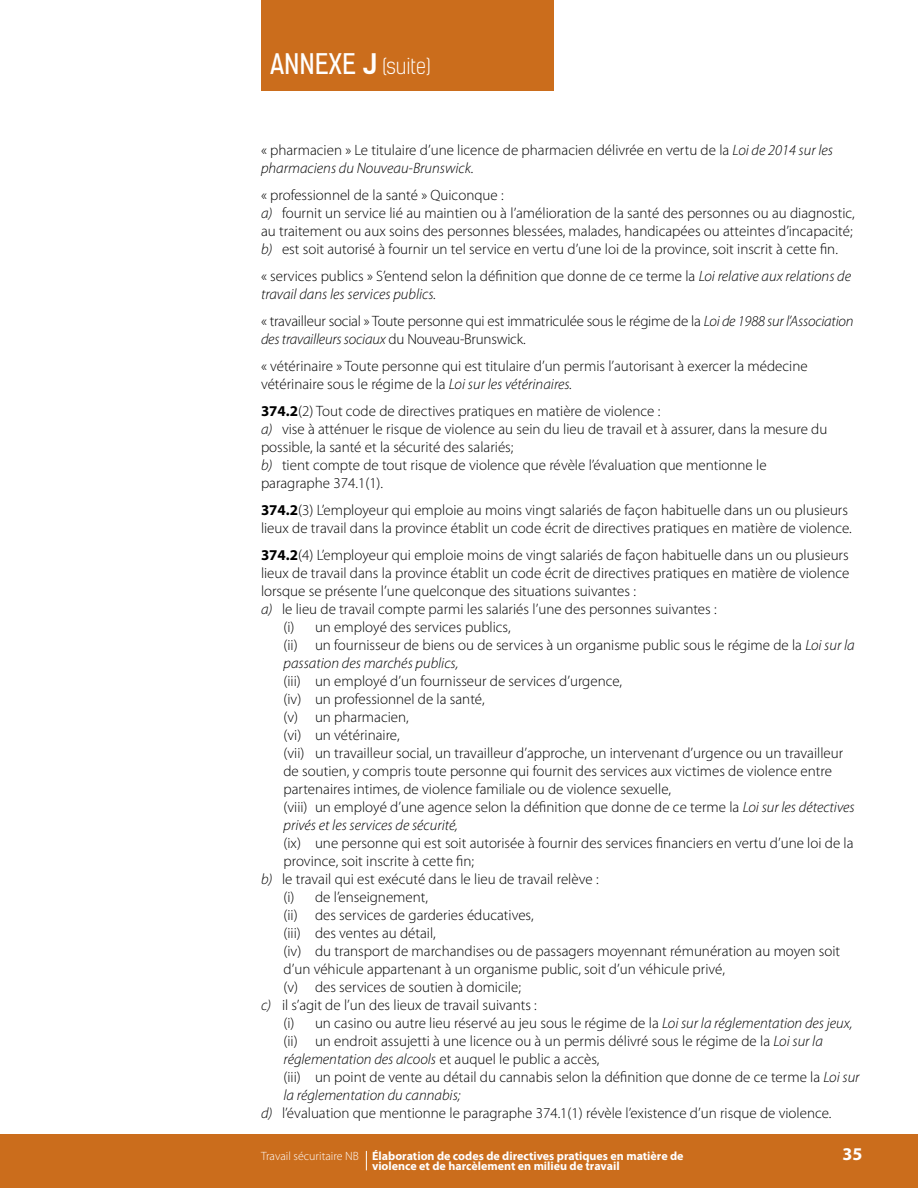
<style>
.page{position:relative;width:918px;height:1188px;background:#fff}
.page>*{position:absolute;margin:0;border:0;box-sizing:border-box;transform-origin:0 0}
.t1{font:300 21px "Kelson Sans";color:#fff}
.t2{font:700 18px "Myriad Pro";color:#fff}
.t3{font:300 15px/18px "Myriad Pro";color:#000}
.t4{font:italic 300 15px "Myriad Pro";color:#000}
.t5{font:700 12px "Myriad Pro";color:#fff}
.s1{font-weight:400;font-size:27px}
.s2{font-weight:700;font-size:27px}
.s3{font-style:italic}
.s4{font-weight:700}
.s5{font-style:normal}
.s6{font-weight:300}
</style>
<div class="page">
<div style="left:0;top:1135px;width:918px;height:53px;background:#cb6d1c"></div>
<div style="left:261px;top:0;width:293px;height:90px;background:#cb6d1c"></div>
<svg style="left:366px;top:1151px;width:1px;height:19px"></svg>
<h1 class="t1" style="left:270px;top:54px;width:162px"><span class="s1">ANNEXE</span> <span class="s2">J</span> (suite)</h1>
<p class="t3" style="left:261px;top:141px;width:574px">« pharmacien » Le titulaire d’une licence de pharmacien délivrée en vertu de la <span class="s3">Loi de 2014 sur les pharmaciens du Nouveau-Brunswick.</span></p>
<p class="t3" style="left:261px;top:186px;width:595px">« professionnel de la santé » Quiconque :<br><span class="s3">a)</span> fournit un service lié au maintien ou à l’amélioration de la santé des personnes ou au diagnostic, au traitement ou aux soins des personnes blessées, malades, handicapées ou atteintes d’incapacité; <span class="s3">b)</span> est soit autorisé à fournir un tel service en vertu d’une loi de la province, soit inscrit à cette fin.</p>
<p class="t3" style="left:261px;top:267px;width:592px">« services publics » S’entend selon la définition que donne de ce terme la <span class="s3">Loi relative aux relations de travail dans les services publics.</span></p>
<p class="t3" style="left:261px;top:312px;width:594px">« travailleur social » Toute personne qui est immatriculée sous le régime de la <span class="s3">Loi de 1988 sur l’Association des travailleurs sociaux</span> du Nouveau-Brunswick.</p>
<p class="t3" style="left:261px;top:357px;width:548px">« vétérinaire » Toute personne qui est titulaire d’un permis l’autorisant à exercer la médecine vétérinaire sous le régime de la <span class="s3">Loi sur les vétérinaires.</span></p>
<p class="t3" style="left:261px;top:402px;width:568px"><span class="s4">374.2</span>(2) Tout code de directives pratiques en matière de violence :<br><span class="s3">a)</span> vise à atténuer le risque de violence au sein du lieu de travail et à assurer, dans la mesure du possible, la santé et la sécurité des salariés;<br><span class="s3">b)</span> tient compte de tout risque de violence que révèle l’évaluation que mentionne le paragraphe 374.1(1).</p>
<p class="t3" style="left:261px;top:501px;width:592px"><span class="s4">374.2</span>(3) L’employeur qui emploie au moins vingt salariés de façon habituelle dans un ou plusieurs lieux de travail dans la province établit un code écrit de directives pratiques en matière de violence.</p>
<p class="t3" style="left:261px;top:546px;width:589px"><span class="s4">374.2</span>(4) L’employeur qui emploie moins de vingt salariés de façon habituelle dans un ou plusieurs</p>
<p class="t3" style="left:261px;top:564px;width:590px">lieux de travail dans la province établit un code écrit de directives pratiques en matière de violence</p>
<p class="t3" style="left:261px;top:582px;width:376px">lorsque se présente l’une quelconque des situations suivantes :</p>
<p class="t3" style="left:261px;top:600px;width:457px"><span class="s3">a)</span> le lieu de travail compte parmi les salariés l’une des personnes suivantes :</p>
<p class="t3" style="left:284px;top:618px;width:229px">(i) un employé des services publics,</p>
<p class="t3" style="left:284px;top:636px;width:573px">(ii) un fournisseur de biens ou de services à un organisme public sous le régime de la <span class="s3">Loi sur la</span></p>
<p class="t4" style="left:284px;top:654px;width:176px">passation des marchés publics,</p>
<p class="t3" style="left:284px;top:672px;width:573px">(iii) un employé d’un fournisseur de services d’urgence,<br>(iv) un professionnel de la santé,<br>(v) un pharmacien,<br>(vi) un vétérinaire,<br>(vii) un travailleur social, un travailleur d’approche, un intervenant d’urgence ou un travailleur de soutien, y compris toute personne qui fournit des services aux victimes de violence entre partenaires intimes, de violence familiale ou de violence sexuelle,<br>(viii) un employé d’une agence selon la définition que donne de ce terme la <span class="s3">Loi sur les détectives privés et les services de sécurité,</span></p>
<p class="t3" style="left:284px;top:834px;width:572px">(ix) une personne qui est soit autorisée à fournir des services financiers en vertu d’une loi de la</p>
<p class="t3" style="left:284px;top:852px;width:192px">province, soit inscrite à cette fin;</p>
<p class="t3" style="left:261px;top:870px;width:339px"><span class="s3">b)</span> le travail qui est exécuté dans le lieu de travail relève :</p>
<p class="t3" style="left:284px;top:888px;width:146px">(i) de l’enseignement,</p>
<p class="t3" style="left:284px;top:906px;width:252px">(ii) des services de garderies éducatives,</p>
<p class="t3" style="left:284px;top:924px;width:154px">(iii) des ventes au détail,</p>
<p class="t3" style="left:284px;top:942px;width:558px">(iv) du transport de marchandises ou de passagers moyennant rémunération au moyen soit</p>
<p class="t3" style="left:284px;top:960px;width:443px">d’un véhicule appartenant à un organisme public, soit d’un véhicule privé,</p>
<p class="t3" style="left:284px;top:978px;width:239px">(v) des services de soutien à domicile;</p>
<p class="t3" style="left:261px;top:996px;width:277px"><span class="s3">c)</span> il s’agit de l’un des lieux de travail suivants :</p>
<p class="t3" style="left:284px;top:1014px;width:571px">(i) un casino ou autre lieu réservé au jeu sous le régime de la <span class="s3">Loi sur la réglementation des jeux,</span></p>
<p class="t3" style="left:284px;top:1032px;width:541px">(ii) un endroit assujetti à une licence ou à un permis délivré sous le régime de la <span class="s3">Loi sur la</span></p>
<p class="t4" style="left:284px;top:1050px;width:317px">réglementation des alcools <span class="s5">et auquel le public a accès,</span></p>
<p class="t3" style="left:284px;top:1068px;width:578px">(iii) un point de vente au détail du cannabis selon la définition que donne de ce terme la <span class="s3">Loi sur</span></p>
<p class="t4" style="left:284px;top:1086px;width:179px">la réglementation du cannabis;</p>
<p class="t3" style="left:261px;top:1104px;width:572px"><span class="s3">d)</span> l’évaluation que mentionne le paragraphe 374.1(1) révèle l’existence d’un risque de violence.</p>
<p class="t5" style="left:261px;top:1148px;width:424px"><span class="s6">Travail sécuritaire NB</span> Élaboration de codes de directives pratiques en matière de</p>
<p class="t2" style="left:843px;top:1142px;width:21px">35</p>
<p class="t5" style="left:372px;top:1158px;width:249px">violence et de harcèlement en milieu de travail</p>
</div>
